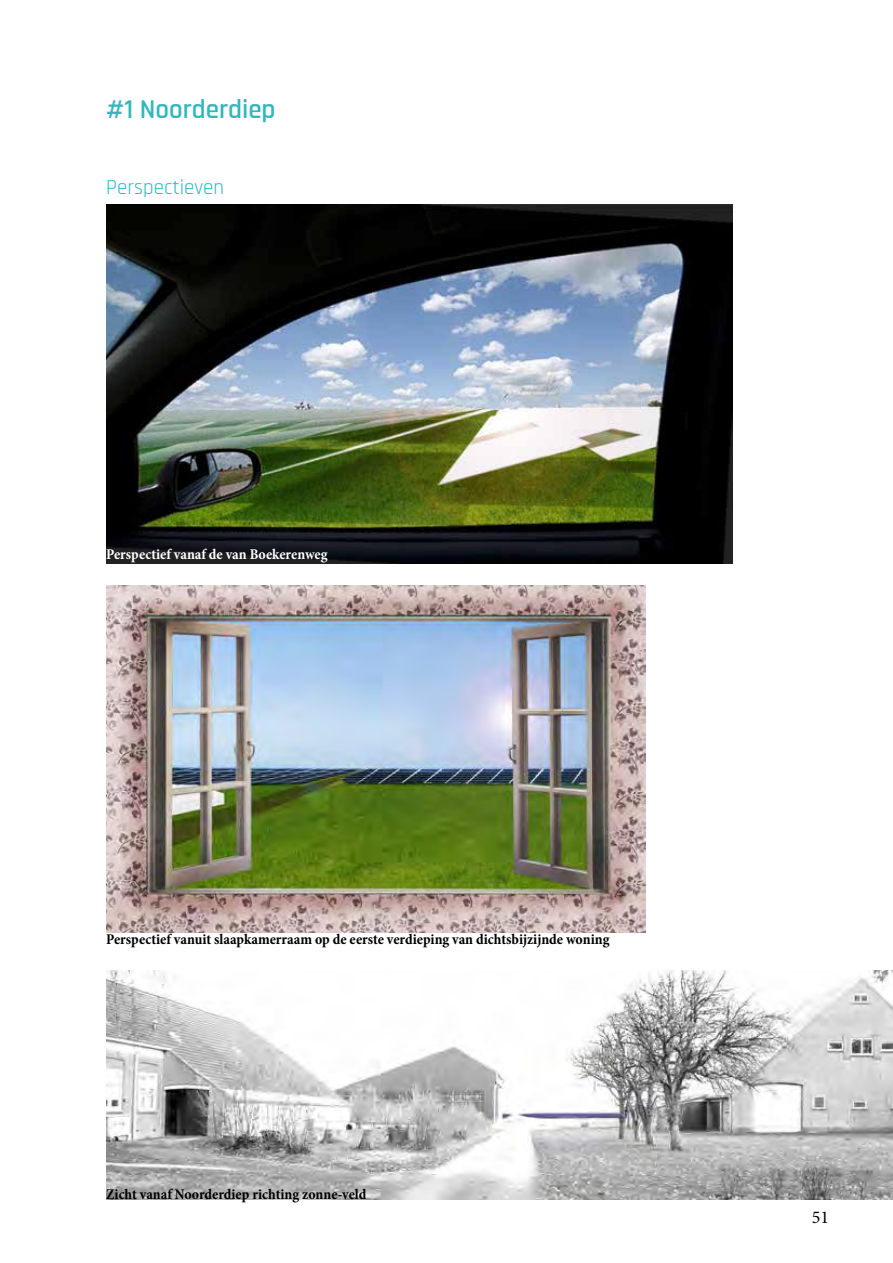
<style>
.page{position:relative;width:893px;height:1263px;background:#fff}
.page>*{position:absolute;margin:0;border:0;box-sizing:border-box;transform-origin:0 0}
.t1{font:600 27px "Rajdhani";color:#31b7bc}
.t2{font:21px "Rajdhani";color:#31b7bc}
.t3{font:18px "Minion Pro";color:#000}
.t4{font:700 condensed 15px "Minion Pro";color:#000}
.t5{font:700 condensed 15px "Minion Pro";letter-spacing:-.005em;color:#fff}
</style>
<div class="page">
<img style="left:106px;top:205px;width:627px;height:358px">
<img style="left:106px;top:970px;width:787px;height:229px">
<img style="left:106px;top:586px;width:540px;height:346px">
<h1 class="t1" style="left:106px;top:93px;width:171px">#1 Noorderdiep</h1>
<h2 class="t2" style="left:106px;top:176px;width:119px">Perspectieven</h2>
<p class="t5" style="left:106px;top:544px;width:223px">Perspectief vanaf de van Boekerenweg</p>
<p class="t4" style="left:106px;top:929px;width:505px">Perspectief vanuit slaapkamerraam op de eerste verdieping van dichtsbijzijnde woning</p>
<p class="t4" style="left:106px;top:1184px;width:262px">Zicht vanaf Noorderdiep richting zonne-veld</p>
<p class="t3" style="left:812px;top:1205px;width:19px">51</p>
</div>
